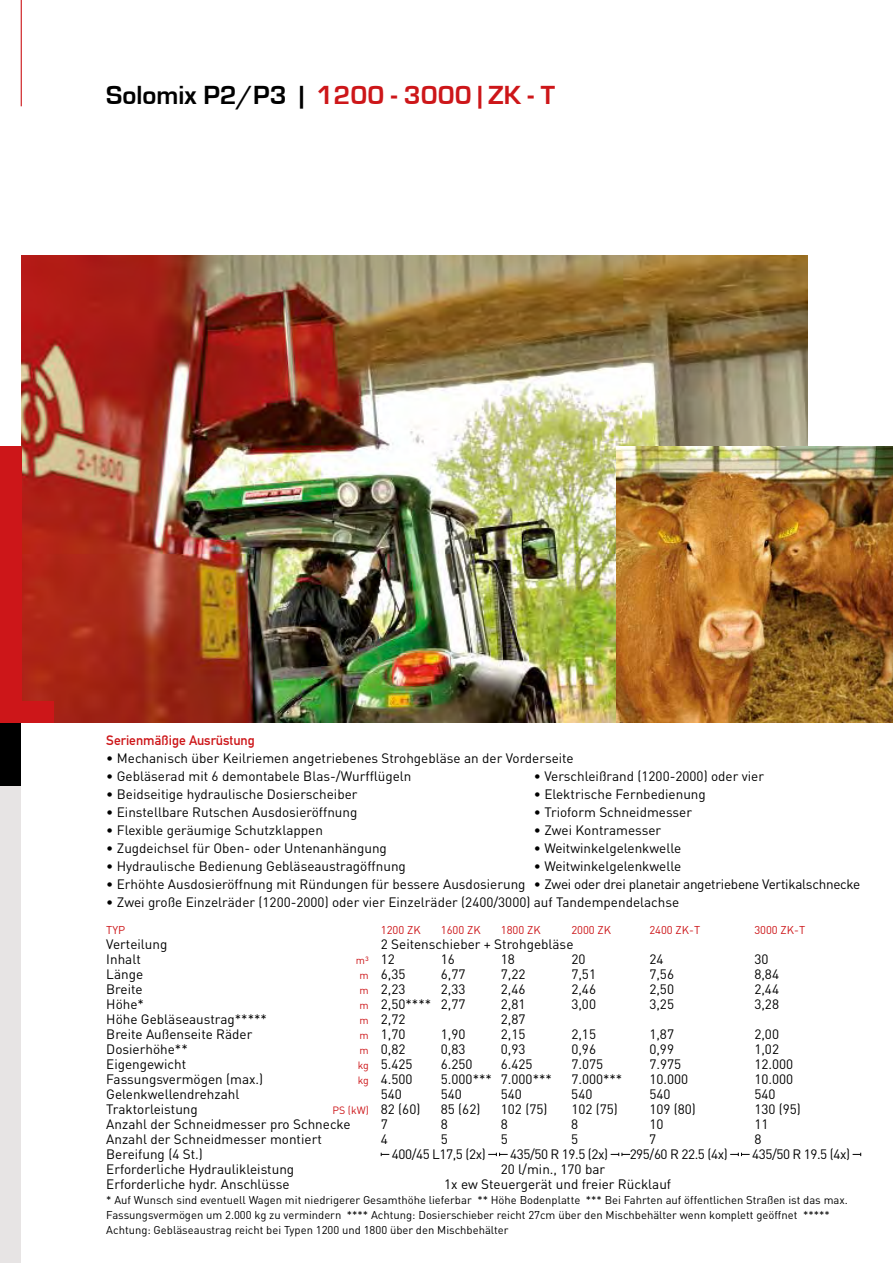
<style>
.page{position:relative;width:893px;height:1263px;background:#fff}
.page>*{position:absolute;margin:0;border:0;box-sizing:border-box;transform-origin:0 0}
.t1{font:700 27px "Eurostile";color:#cd1619}
.t2{font:13.5px "DIN";color:#000}
.t3{font:13.5px "DIN Mittelschrift Std";color:#cd1619}
.t4{font:13.5px "DIN";letter-spacing:-.03em;color:#000}
.t5{font:11.25px/15px "DIN";color:#000}
.t6{font:11.25px "DIN";color:#cd1619}
.t7{font:10.5px "DIN";color:#cd1619}
.s1{color:#000}
.s2{font-size:13.5px;color:#000}
.s3{font-size:10.5px;color:#cd1619}
</style>
<div class="page">
<div style="left:0;top:723px;width:21px;height:64px;background:#000"></div>
<div style="left:0;top:787px;width:893px;height:476px;background:#e7e4e4"></div>
<hr style="left:21px;top:0;width:1px;height:106px;background:#cd1619">
<div style="left:21px;top:723px;width:872px;height:540px;background:#fff"></div>
<img style="left:21px;top:255px;width:787px;height:468px">
<img style="left:617px;top:446px;width:276px;height:277px">
<div style="left:0;top:446px;width:21px;height:277px;background:#cd1619"></div>
<div style="left:0;top:702px;width:53px;height:21px;background:#cd1619"></div>
<svg style="left:381px;top:1153px;width:8px;height:3px"></svg>
<svg style="left:488px;top:1153px;width:20px;height:3px"></svg>
<svg style="left:611px;top:1153px;width:19px;height:3px"></svg>
<svg style="left:730px;top:1153px;width:20px;height:3px"></svg>
<svg style="left:853px;top:1153px;width:8px;height:3px"></svg>
<h1 class="t1" style="left:106px;top:80px;width:450px"><span class="s1">Solomix P2/P3 |</span> 1200 - 3000 | ZK - T</h1>
<p class="t3" style="left:106px;top:732px;width:150px">Serienmäßige Ausrüstung</p>
<p class="t2" style="left:106px;top:750px;width:469px">• Mechanisch über Keilriemen angetriebenes Strohgebläse an der Vorderseite</p>
<p class="t2" style="left:106px;top:768px;width:307px">• Gebläserad mit 6 demontabele Blas-/Wurfflügeln</p>
<p class="t2" style="left:534px;top:768px;width:232px">• Verschleißrand (1200-2000) oder vier</p>
<p class="t2" style="left:106px;top:786px;width:253px">• Beidseitige hydraulische Dosierscheiber</p>
<p class="t2" style="left:534px;top:786px;width:173px">• Elektrische Fernbedienung</p>
<p class="t2" style="left:106px;top:804px;width:253px">• Einstellbare Rutschen Ausdosieröffnung</p>
<p class="t2" style="left:534px;top:804px;width:160px">• Trioform Schneidmesser</p>
<p class="t2" style="left:106px;top:822px;width:218px">• Flexible geräumige Schutzklappen</p>
<p class="t2" style="left:534px;top:822px;width:129px">• Zwei Kontramesser</p>
<p class="t2" style="left:106px;top:840px;width:282px">• Zugdeichsel für Oben- oder Untenanhängung</p>
<p class="t2" style="left:534px;top:840px;width:149px">• Weitwinkelgelenkwelle</p>
<p class="t2" style="left:106px;top:858px;width:301px">• Hydraulische Bedienung Gebläseaustragöffnung</p>
<p class="t2" style="left:534px;top:858px;width:149px">• Weitwinkelgelenkwelle</p>
<p class="t2" style="left:106px;top:876px;width:756px">• Erhöhte Ausdosieröffnung mit Ründungen für bessere Ausdosierung • Zwei oder drei planetair angetriebene Vertikalschnecke</p>
<p class="t2" style="left:106px;top:894px;width:575px">• Zwei große Einzelräder (1200-2000) oder vier Einzelräder (2400/3000) auf Tandempendelachse</p>
<p class="t6" style="left:106px;top:923px;width:21px">TYP</p>
<p class="t6" style="left:381px;top:923px;width:41px">1200 ZK</p>
<p class="t6" style="left:441px;top:923px;width:41px">1600 ZK</p>
<p class="t6" style="left:501px;top:923px;width:41px">1800 ZK</p>
<p class="t6" style="left:571px;top:923px;width:41px">2000 ZK</p>
<p class="t6" style="left:649px;top:923px;width:52px">2400 ZK-T</p>
<p class="t6" style="left:754px;top:923px;width:52px">3000 ZK-T</p>
<p class="t2" style="left:106px;top:936px;width:63px">Verteilung</p>
<p class="t2" style="left:381px;top:936px;width:194px">2 Seitenschieber + Strohgebläse</p>
<p class="t2" style="left:106px;top:951px;width:36px">Inhalt</p>
<p class="t7" style="left:356px;top:954px;width:41px">m³ <span class="s2">12</span></p>
<p class="t2" style="left:441px;top:951px;width:16px">16</p>
<p class="t2" style="left:501px;top:951px;width:16px">18</p>
<p class="t2" style="left:571px;top:951px;width:16px">20</p>
<p class="t2" style="left:649px;top:951px;width:16px">24</p>
<p class="t2" style="left:754px;top:951px;width:16px">30</p>
<p class="t2" style="left:106px;top:966px;width:38px">Länge</p>
<p class="t2" style="left:360px;top:966px;width:47px"><span class="s3">m</span> 6,35</p>
<p class="t2" style="left:441px;top:966px;width:26px">6,77</p>
<p class="t2" style="left:501px;top:966px;width:26px">7,22</p>
<p class="t2" style="left:571px;top:966px;width:26px">7,51</p>
<p class="t2" style="left:649px;top:966px;width:26px">7,56</p>
<p class="t2" style="left:754px;top:966px;width:26px">8,84</p>
<p class="t2" style="left:106px;top:981px;width:38px">Breite</p>
<p class="t2" style="left:360px;top:981px;width:47px"><span class="s3">m</span> 2,23</p>
<p class="t2" style="left:441px;top:981px;width:26px">2,33</p>
<p class="t2" style="left:501px;top:981px;width:26px">2,46</p>
<p class="t2" style="left:571px;top:981px;width:26px">2,46</p>
<p class="t2" style="left:649px;top:981px;width:26px">2,50</p>
<p class="t2" style="left:754px;top:981px;width:26px">2,44</p>
<p class="t2" style="left:106px;top:996px;width:39px">Höhe*</p>
<p class="t2" style="left:360px;top:996px;width:107px"><span class="s3">m</span> 2,50**** 2,77</p>
<p class="t2" style="left:501px;top:996px;width:26px">2,81</p>
<p class="t2" style="left:571px;top:996px;width:26px">3,00</p>
<p class="t2" style="left:649px;top:996px;width:26px">3,25</p>
<p class="t2" style="left:754px;top:996px;width:26px">3,28</p>
<p class="t2" style="left:106px;top:1011px;width:162px">Höhe Gebläseaustrag*****</p>
<p class="t2" style="left:360px;top:1011px;width:47px"><span class="s3">m</span> 2,72</p>
<p class="t2" style="left:501px;top:1011px;width:26px">2,87</p>
<p class="t2" style="left:106px;top:1026px;width:148px">Breite Außenseite Räder</p>
<p class="t2" style="left:360px;top:1026px;width:47px"><span class="s3">m</span> 1,70</p>
<p class="t2" style="left:441px;top:1026px;width:26px">1,90</p>
<p class="t2" style="left:501px;top:1026px;width:26px">2,15</p>
<p class="t2" style="left:571px;top:1026px;width:26px">2,15</p>
<p class="t2" style="left:649px;top:1026px;width:26px">1,87</p>
<p class="t2" style="left:754px;top:1026px;width:26px">2,00</p>
<p class="t2" style="left:106px;top:1041px;width:83px">Dosierhöhe**</p>
<p class="t2" style="left:360px;top:1041px;width:47px"><span class="s3">m</span> 0,82</p>
<p class="t2" style="left:441px;top:1041px;width:26px">0,83</p>
<p class="t2" style="left:501px;top:1041px;width:26px">0,93</p>
<p class="t2" style="left:571px;top:1041px;width:26px">0,96</p>
<p class="t2" style="left:649px;top:1041px;width:26px">0,99</p>
<p class="t2" style="left:754px;top:1041px;width:26px">1,02</p>
<p class="t2" style="left:106px;top:1056px;width:81px">Eigengewicht</p>
<p class="t2" style="left:358px;top:1056px;width:56px"><span class="s3">kg</span> 5.425</p>
<p class="t2" style="left:441px;top:1056px;width:33px">6.250</p>
<p class="t2" style="left:501px;top:1056px;width:33px">6.425</p>
<p class="t2" style="left:571px;top:1056px;width:33px">7.075</p>
<p class="t2" style="left:649px;top:1056px;width:33px">7.975</p>
<p class="t2" style="left:754px;top:1056px;width:40px">12.000</p>
<p class="t2" style="left:106px;top:1071px;width:158px">Fassungsvermögen (max.)</p>
<p class="t2" style="left:358px;top:1071px;width:56px"><span class="s3">kg</span> 4.500</p>
<p class="t2" style="left:441px;top:1071px;width:113px">5.000*** 7.000***</p>
<p class="t2" style="left:571px;top:1071px;width:53px">7.000***</p>
<p class="t2" style="left:649px;top:1071px;width:40px">10.000</p>
<p class="t2" style="left:754px;top:1071px;width:40px">10.000</p>
<p class="t2" style="left:106px;top:1086px;width:135px">Gelenkwellendrehzahl</p>
<p class="t2" style="left:381px;top:1086px;width:23px">540</p>
<p class="t2" style="left:441px;top:1086px;width:23px">540</p>
<p class="t2" style="left:501px;top:1086px;width:23px">540</p>
<p class="t2" style="left:571px;top:1086px;width:23px">540</p>
<p class="t2" style="left:649px;top:1086px;width:23px">540</p>
<p class="t2" style="left:754px;top:1086px;width:23px">540</p>
<p class="t2" style="left:106px;top:1101px;width:93px">Traktorleistung</p>
<p class="t7" style="left:333px;top:1104px;width:89px">PS (kW) <span class="s2">82 (60)</span></p>
<p class="t2" style="left:441px;top:1101px;width:41px">85 (62)</p>
<p class="t2" style="left:501px;top:1101px;width:48px">102 (75)</p>
<p class="t2" style="left:571px;top:1101px;width:48px">102 (75)</p>
<p class="t2" style="left:649px;top:1101px;width:48px">109 (80)</p>
<p class="t2" style="left:754px;top:1101px;width:48px">130 (95)</p>
<p class="t2" style="left:106px;top:1116px;width:246px">Anzahl der Schneidmesser pro Schnecke</p>
<p class="t2" style="left:381px;top:1116px;width:9px">7</p>
<p class="t2" style="left:441px;top:1116px;width:9px">8</p>
<p class="t2" style="left:501px;top:1116px;width:9px">8</p>
<p class="t2" style="left:571px;top:1116px;width:9px">8</p>
<p class="t2" style="left:649px;top:1116px;width:16px">10</p>
<p class="t2" style="left:754px;top:1116px;width:16px">11</p>
<p class="t2" style="left:106px;top:1131px;width:217px">Anzahl der Schneidmesser montiert</p>
<p class="t2" style="left:381px;top:1131px;width:9px">4</p>
<p class="t2" style="left:441px;top:1131px;width:9px">5</p>
<p class="t2" style="left:501px;top:1131px;width:9px">5</p>
<p class="t2" style="left:571px;top:1131px;width:9px">5</p>
<p class="t2" style="left:649px;top:1131px;width:9px">7</p>
<p class="t2" style="left:754px;top:1131px;width:9px">8</p>
<p class="t2" style="left:106px;top:1146px;width:98px">Bereifung (4 St.)</p>
<p class="t4" style="left:392px;top:1146px;width:96px">400/45 L17,5 (2x)</p>
<p class="t2" style="left:510px;top:1146px;width:100px">435/50 R 19.5 (2x)</p>
<p class="t2" style="left:630px;top:1146px;width:100px">295/60 R 22.5 (4x)</p>
<p class="t2" style="left:752px;top:1146px;width:100px">435/50 R 19.5 (4x)</p>
<p class="t2" style="left:106px;top:1161px;width:189px">Erforderliche Hydraulikleistung</p>
<p class="t2" style="left:501px;top:1161px;width:106px">20 l/min., 170 bar</p>
<p class="t2" style="left:106px;top:1176px;width:185px">Erforderliche hydr. Anschlüsse</p>
<p class="t2" style="left:444px;top:1176px;width:229px">1x ew Steuergerät und freier Rücklauf</p>
<p class="t5" style="left:106px;top:1192px;width:743px">* Auf Wunsch sind eventuell Wagen mit niedrigerer Gesamthöhe lieferbar ** Höhe Bodenplatte *** Bei Fahrten auf öffentlichen Straßen ist das max.<br>Fassungsvermögen um 2.000 kg zu vermindern **** Achtung: Dosierschieber reicht 27cm über den Mischbehälter wenn komplett geöffnet *****<br>Achtung: Gebläseaustrag reicht bei Typen 1200 und 1800 über den Mischbehälter</p>
</div>
